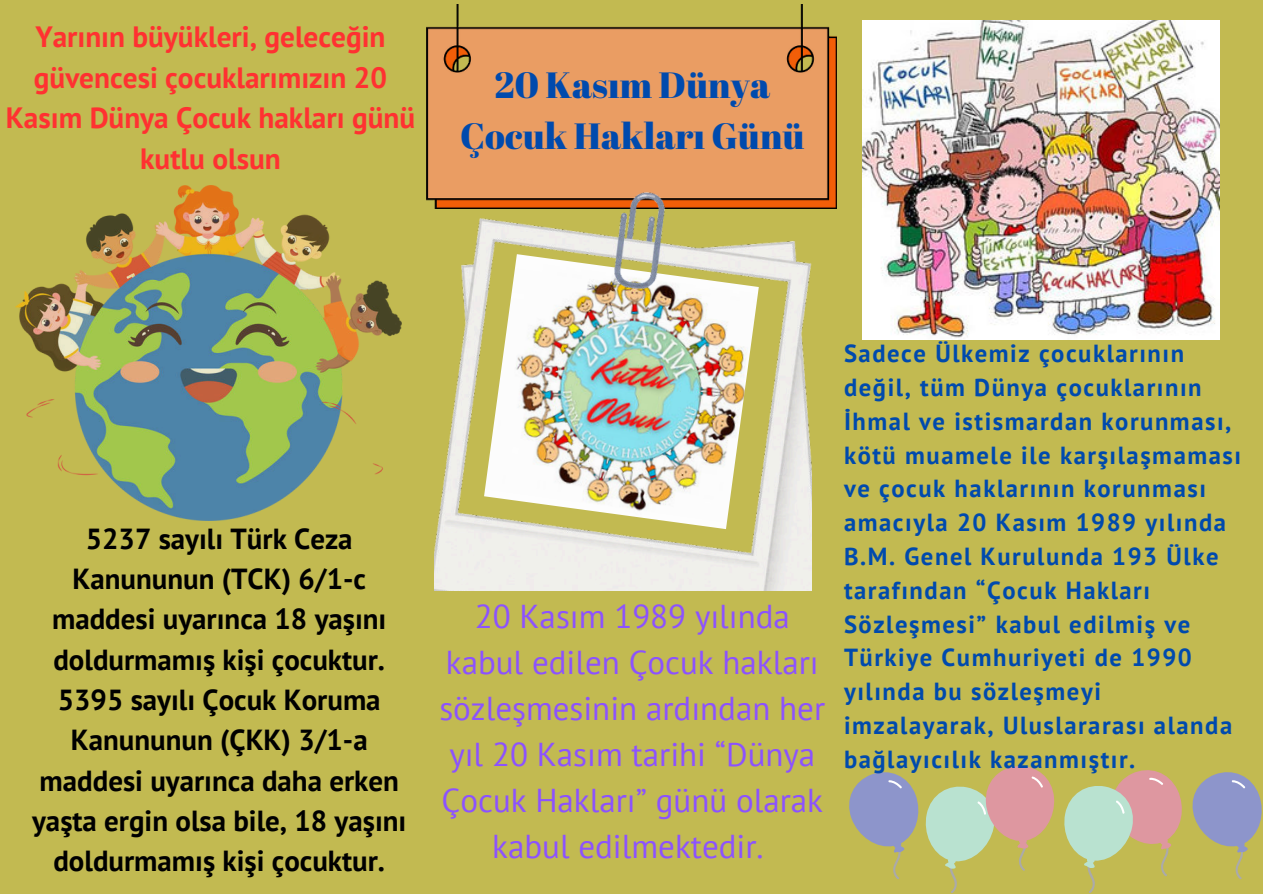
<style>
.page{position:relative;width:1263px;height:894px;background:#fff}
.page>*{position:absolute;margin:0;border:0;box-sizing:border-box;transform-origin:0 0}
.t1{font:36.45px/50.7px "Abril Fatface";color:#004aad;text-align:center}
.t2{font:33px/46.2px "PT Sans";color:#8c52ff;text-align:center}
.t3{font:700 29.25px/40.5px "PT Sans";color:#ff3131;text-align:center}
.t4{font:700 28.95px/40.3px "PT Sans";color:#000;text-align:center}
.t5{font:700 24.6px/33.8px "PT Sans";letter-spacing:.065em;color:#004aad}
</style>
<div class="page">
<div style="left:0;top:0;width:1263px;height:893px;background:#c2ba51"></div>
<img style="left:863px;top:21px;width:356px;height:318px">
<img style="left:15px;top:185px;width:386px;height:335px">
<img style="left:427px;top:5px;width:409px;height:203px">
<img style="left:434px;top:192px;width:377px;height:398px">
<svg style="left:849px;top:766px;width:206px;height:126px"></svg>
<svg style="left:1064px;top:770px;width:198px;height:122px"></svg>
<p class="t3" style="left:6px;top:16px;width:411px">Yarının büyükleri, geleceğin güvencesi çocuklarımızın 20<br>Kasım Dünya Çocuk hakları günü kutlu olsun</p>
<h1 class="t1" style="left:460px;top:59px;width:346px">20 Kasım Dünya<br>Çocuk Hakları Günü</h1>
<p class="t4" style="left:32px;top:517px;width:376px">5237 sayılı Türk Ceza<br>Kanununun (TCK) 6/1-c maddesi uyarınca 18 yaşını doldurmamış kişi çocuktur.<br>5395 sayılı Çocuk Koruma<br>Kanununun (ÇKK) 3/1-a maddesi uyarınca daha erken yaşta ergin olsa bile, 18 yaşını doldurmamış kişi çocuktur.</p>
<h2 class="t2" style="left:439px;top:592px;width:387px">20 Kasım 1989 yılında kabul edilen Çocuk hakları sözleşmesinin ardından her yıl 20 Kasım tarihi “Dünya<br>Çocuk Hakları” günü olarak kabul edilmektedir.</h2>
<p class="t5" style="left:844px;top:336px;width:399px">Sadece Ülkemiz çocuklarının değil, tüm Dünya çocuklarının<br>İhmal ve istismardan korunması, kötü muamele ile karşılaşmaması ve çocuk haklarının korunması amacıyla 20 Kasım 1989 yılında<br>B.M. Genel Kurulunda 193 Ülke tarafından “Çocuk Hakları<br>Sözleşmesi” kabul edilmiş ve<br>Türkiye Cumhuriyeti de 1990 yılında bu sözleşmeyi imzalayarak, Uluslararası alanda bağlayıcılık kazanmıştır.</p>
</div>
